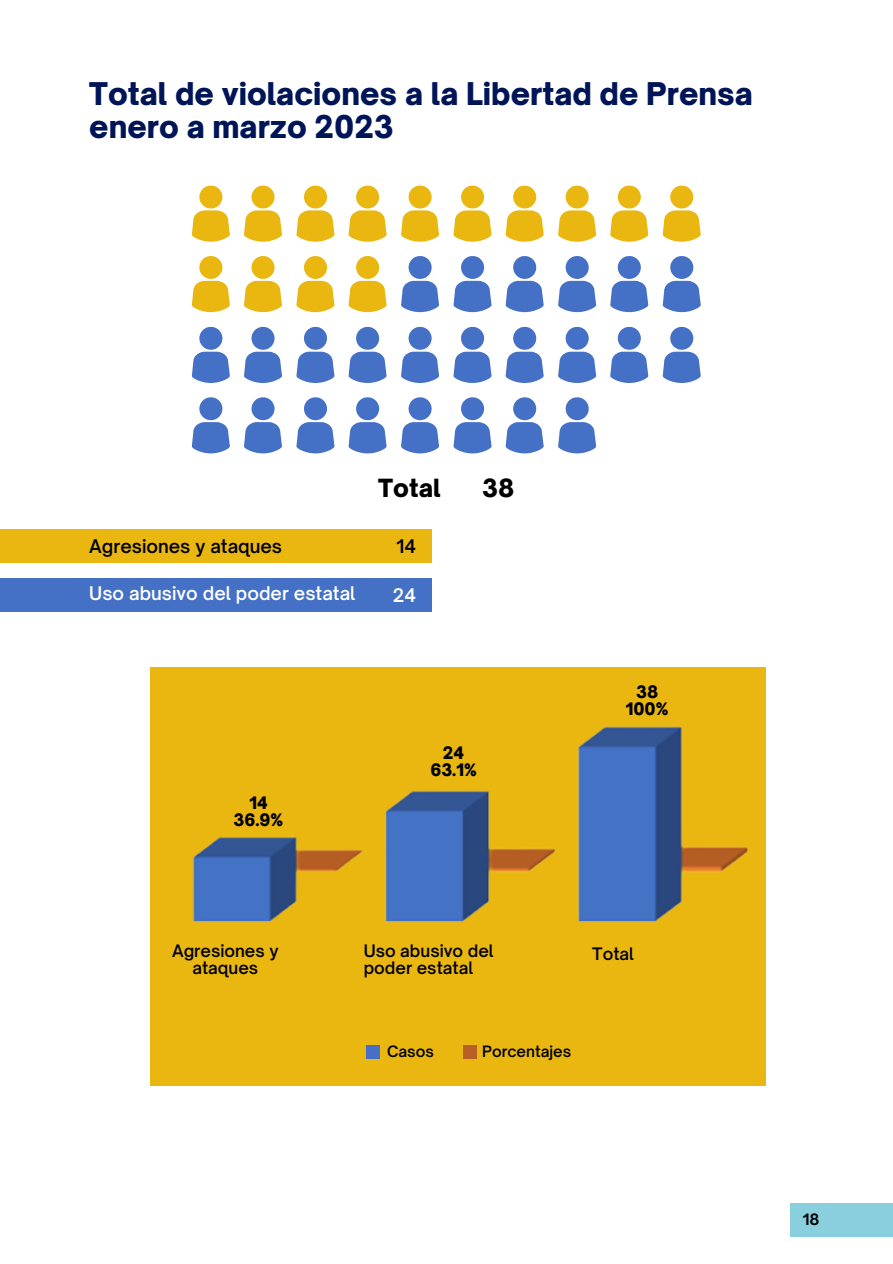
<style>
.page{position:relative;width:893px;height:1264px;background:#fff}
.page>*{position:absolute;margin:0;border:0;box-sizing:border-box;transform-origin:0 0}
.t1{font:900 30px/32.5px "Open Sauce One";color:#001558}
.t2{font:900 24px "Open Sauce One";color:#000}
.t3{font:600 18px "Open Sauce One";color:#fff}
.t4{font:600 18px "Open Sauce One";color:#000}
.t5{font:600 16.5px/16.8px "Open Sauce One";color:#000;text-align:center}
.t6{font:900 16.5px/16.8px "Open Sauce One";color:#000;text-align:center}
.t7{font:600 15px "Open Sauce One";color:#000}
.t8{font:700 15px "Open Sauce One";color:#000}
</style>
<div class="page">
<svg style="left:192px;top:185px;width:38px;height:57px"></svg>
<svg style="left:244px;top:185px;width:38px;height:57px"></svg>
<svg style="left:192px;top:256px;width:38px;height:56px"></svg>
<svg style="left:244px;top:256px;width:38px;height:56px"></svg>
<svg style="left:296px;top:185px;width:38px;height:57px"></svg>
<svg style="left:348px;top:185px;width:38px;height:57px"></svg>
<svg style="left:296px;top:256px;width:38px;height:56px"></svg>
<svg style="left:348px;top:256px;width:38px;height:56px"></svg>
<svg style="left:401px;top:185px;width:38px;height:57px"></svg>
<svg style="left:401px;top:256px;width:38px;height:56px"></svg>
<svg style="left:192px;top:327px;width:38px;height:56px"></svg>
<svg style="left:244px;top:327px;width:38px;height:56px"></svg>
<svg style="left:192px;top:397px;width:38px;height:56px"></svg>
<svg style="left:244px;top:397px;width:38px;height:56px"></svg>
<svg style="left:296px;top:327px;width:38px;height:56px"></svg>
<svg style="left:348px;top:327px;width:38px;height:56px"></svg>
<svg style="left:296px;top:397px;width:38px;height:56px"></svg>
<svg style="left:348px;top:397px;width:38px;height:56px"></svg>
<svg style="left:401px;top:327px;width:38px;height:56px"></svg>
<svg style="left:401px;top:397px;width:38px;height:56px"></svg>
<svg style="left:453px;top:185px;width:38px;height:57px"></svg>
<svg style="left:505px;top:185px;width:38px;height:57px"></svg>
<svg style="left:453px;top:256px;width:38px;height:56px"></svg>
<svg style="left:505px;top:256px;width:38px;height:56px"></svg>
<svg style="left:558px;top:185px;width:38px;height:57px"></svg>
<svg style="left:610px;top:185px;width:38px;height:57px"></svg>
<svg style="left:558px;top:256px;width:38px;height:56px"></svg>
<svg style="left:610px;top:256px;width:38px;height:56px"></svg>
<svg style="left:662px;top:185px;width:38px;height:57px"></svg>
<svg style="left:662px;top:256px;width:38px;height:56px"></svg>
<svg style="left:453px;top:327px;width:38px;height:56px"></svg>
<svg style="left:505px;top:327px;width:38px;height:56px"></svg>
<svg style="left:453px;top:397px;width:38px;height:56px"></svg>
<svg style="left:505px;top:397px;width:38px;height:56px"></svg>
<svg style="left:558px;top:327px;width:38px;height:56px"></svg>
<svg style="left:610px;top:327px;width:38px;height:56px"></svg>
<svg style="left:558px;top:397px;width:38px;height:56px"></svg>
<svg style="left:662px;top:327px;width:38px;height:56px"></svg>
<div style="left:0;top:529px;width:431px;height:34px;background:#e9b710"></div>
<div style="left:0;top:578px;width:431px;height:33px;background:#4471c5"></div>
<div style="left:790px;top:1203px;width:102px;height:33px;background:#8acfde"></div>
<div style="left:150px;top:667px;width:615px;height:418px;background:#e9b710"></div>
<img style="left:192px;top:836px;width:171px;height:87px">
<img style="left:385px;top:790px;width:171px;height:133px">
<img style="left:577px;top:719px;width:189px;height:212px">
<div style="left:366px;top:1045px;width:14px;height:14px;background:#4471c5"></div>
<div style="left:463px;top:1045px;width:13px;height:14px;background:#b75f24"></div>
<p class="t1" style="left:89px;top:78px;width:665px">Total de violaciones a la Libertad de Prensa enero a marzo 2023</p>
<p class="t4" style="left:89px;top:535px;width:194px">Agresiones y ataques</p>
<p class="t3" style="left:89px;top:582px;width:268px">Uso abusivo del poder estatal</p>
<p class="t2" style="left:378px;top:473px;width:64px">Total</p>
<p class="t4" style="left:396px;top:535px;width:21px">14</p>
<p class="t3" style="left:392px;top:583px;width:25px">24</p>
<p class="t2" style="left:482px;top:473px;width:34px">38</p>
<p class="t6" style="left:234px;top:794px;width:51px">14<br>36.9%</p>
<p class="t6" style="left:430px;top:744px;width:48px">24<br>63.1%</p>
<p class="t6" style="left:625px;top:683px;width:44px">38<br>100%</p>
<p class="t5" style="left:172px;top:942px;width:108px">Agresiones y ataques</p>
<p class="t5" style="left:364px;top:942px;width:131px;text-align:left">Uso abusivo del poder estatal</p>
<p class="t5" style="left:592px;top:945px;width:43px">Total</p>
<p class="t7" style="left:387px;top:1041px;width:48px">Casos</p>
<p class="t7" style="left:482px;top:1041px;width:91px">Porcentajes</p>
<p class="t8" style="left:802px;top:1209px;width:18px">18</p>
</div>
